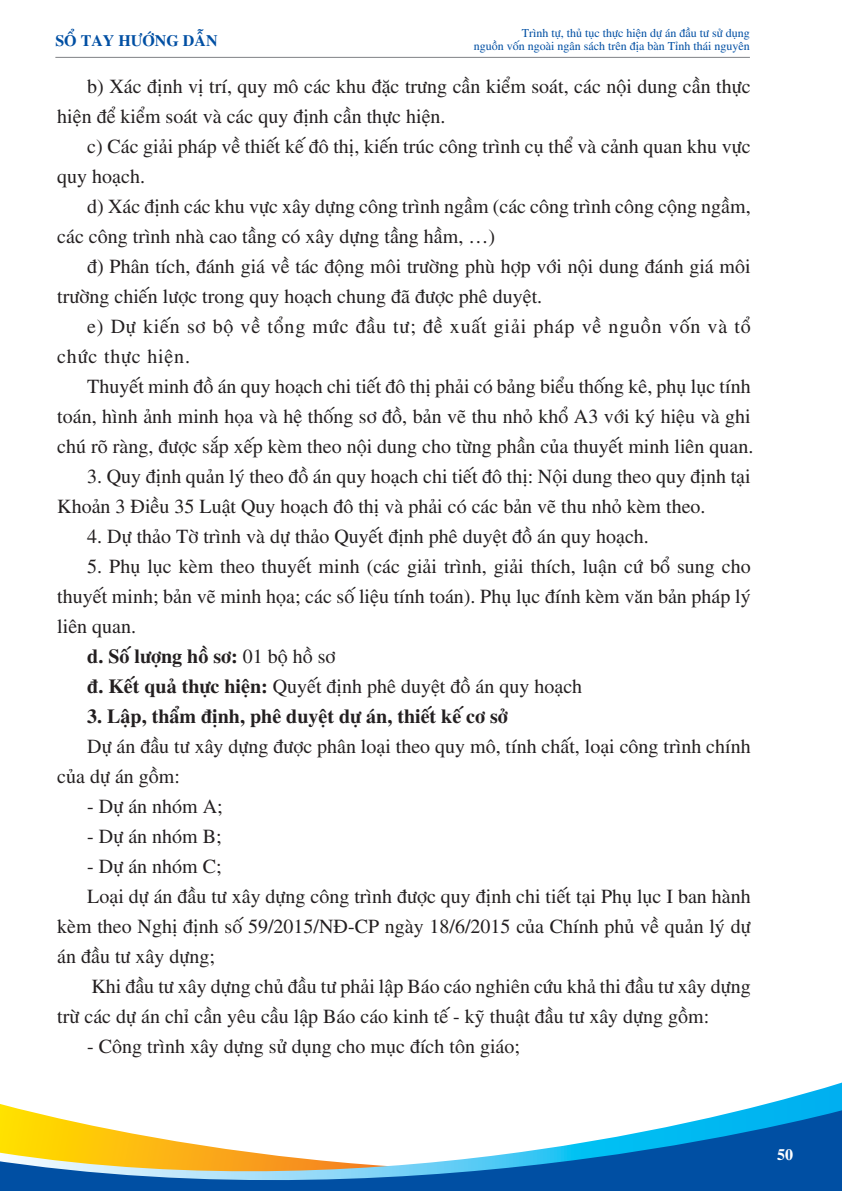
<style>
.page{position:relative;width:842px;height:1191px;background:#fff}
.page>*{position:absolute;margin:0;border:0;box-sizing:border-box;transform-origin:0 0}
.t1{font:20px/30px "UTM Times";color:#231f20}
.t2{font:20px/30px "UTM Times";letter-spacing:.04em;color:#231f20}
.t3{font:700 20px "UTM Times";color:#231f20}
.t4{font:700 16px "UTM Times";color:#004fa3}
.t5{font:700 16px "UTM Times";color:#fff}
.t6{font:12px/12.8px "UTM Times";color:#004fa3;text-align:right}
.s1{font-weight:400}
.s2{font-weight:700}
</style>
<div class="page">
<hr style="left:55px;top:57px;width:695px;height:1px;background:#808285">
<svg style="left:0;top:1082px;width:842px;height:23px"></svg>
<svg style="left:0;top:1105px;width:842px;height:86px"></svg>
<p class="t4" style="left:55px;top:28px;width:164px">SỔ TAY HƯỚNG DẪN</p>
<p class="t6" style="left:474px;top:26px;width:277px">Trình tự, thủ tục thực hiện dự án đầu tư sử dụng<br>nguồn vốn ngoài ngân sách trên địa bàn Tỉnh thái nguyên</p>
<p class="t1" style="left:57px;top:70px;width:695px;text-indent:30px">b) Xác định vị trí, quy mô các khu đặc trưng cần kiểm soát, các nội dung cần thực hiện để kiểm soát và các quy định cần thực hiện.</p>
<p class="t1" style="left:57px;top:130px;width:695px;text-indent:30px">c) Các giải pháp về thiết kế đô thị, kiến trúc công trình cụ thể và cảnh quan khu vực quy hoạch.</p>
<p class="t1" style="left:57px;top:190px;width:695px;text-indent:30px">d) Xác định các khu vực xây dựng công trình ngầm (các công trình công cộng ngầm, các công trình nhà cao tầng có xây dựng tầng hầm, …)</p>
<p class="t1" style="left:57px;top:250px;width:695px;text-indent:30px">đ) Phân tích, đánh giá về tác động môi trường phù hợp với nội dung đánh giá môi trường chiến lược trong quy hoạch chung đã được phê duyệt.</p>
<p class="t2" style="left:57px;top:310px;width:695px;text-indent:30px">e) Dự kiến sơ bộ về tổng mức đầu tư; đề xuất giải pháp về nguồn vốn và tổ chức thực hiện.</p>
<p class="t1" style="left:57px;top:370px;width:698px;text-indent:30px">Thuyết minh đồ án quy hoạch chi tiết đô thị phải có bảng biểu thống kê, phụ lục tính toán, hình ảnh minh họa và hệ thống sơ đồ, bản vẽ thu nhỏ khổ A3 với ký hiệu và ghi chú rõ ràng, được sắp xếp kèm theo nội dung cho từng phần của thuyết minh liên quan.</p>
<p class="t1" style="left:57px;top:460px;width:695px;text-indent:30px">3. Quy định quản lý theo đồ án quy hoạch chi tiết đô thị: Nội dung theo quy định tại<br>Khoản 3 Điều 35 Luật Quy hoạch đô thị và phải có các bản vẽ thu nhỏ kèm theo.</p>
<p class="t1" style="left:87px;top:520px;width:563px">4. Dự thảo Tờ trình và dự thảo Quyết định phê duyệt đồ án quy hoạch.</p>
<p class="t1" style="left:87px;top:550px;width:665px">5. Phụ lục kèm theo thuyết minh (các giải trình, giải thích, luận cứ bổ sung cho</p>
<p class="t1" style="left:57px;top:580px;width:695px">thuyết minh; bản vẽ minh họa; các số liệu tính toán). Phụ lục đính kèm văn bản pháp lý</p>
<p class="t1" style="left:57px;top:610px;width:80px">liên quan.</p>
<p class="t3" style="left:87px;top:641px;width:250px">d. Số lượng hồ sơ: <span class="s1">01 bộ hồ sơ</span></p>
<p class="t1" style="left:87px;top:670px;width:496px"><span class="s2">đ. Kết quả thực hiện:</span> Quyết định phê duyệt đồ án quy hoạch</p>
<p class="t3" style="left:87px;top:701px;width:422px">3. Lập, thẩm định, phê duyệt dự án, thiết kế cơ sở</p>
<p class="t1" style="left:57px;top:730px;width:695px;text-indent:30px">Dự án đầu tư xây dựng được phân loại theo quy mô, tính chất, loại công trình chính của dự án gồm:</p>
<p class="t1" style="left:87px;top:790px;width:137px">- Dự án nhóm A;</p>
<p class="t1" style="left:87px;top:820px;width:136px">- Dự án nhóm B;</p>
<p class="t1" style="left:87px;top:850px;width:136px">- Dự án nhóm C;</p>
<p class="t1" style="left:87px;top:880px;width:665px">Loại dự án đầu tư xây dựng công trình được quy định chi tiết tại Phụ lục I ban hành</p>
<p class="t1" style="left:57px;top:910px;width:695px">kèm theo Nghị định số 59/2015/NĐ-CP ngày 18/6/2015 của Chính phủ về quản lý dự</p>
<p class="t1" style="left:57px;top:940px;width:159px">án đầu tư xây dựng;</p>
<p class="t1" style="left:91px;top:970px;width:661px">Khi đầu tư xây dựng chủ đầu tư phải lập Báo cáo nghiên cứu khả thi đầu tư xây dựng</p>
<p class="t1" style="left:57px;top:1000px;width:654px">trừ các dự án chỉ cần yêu cầu lập Báo cáo kinh tế - kỹ thuật đầu tư xây dựng gồm:</p>
<p class="t1" style="left:87px;top:1030px;width:434px">- Công trình xây dựng sử dụng cho mục đích tôn giáo;</p>
<p class="t5" style="left:777px;top:1143px;width:17px">50</p>
</div>
